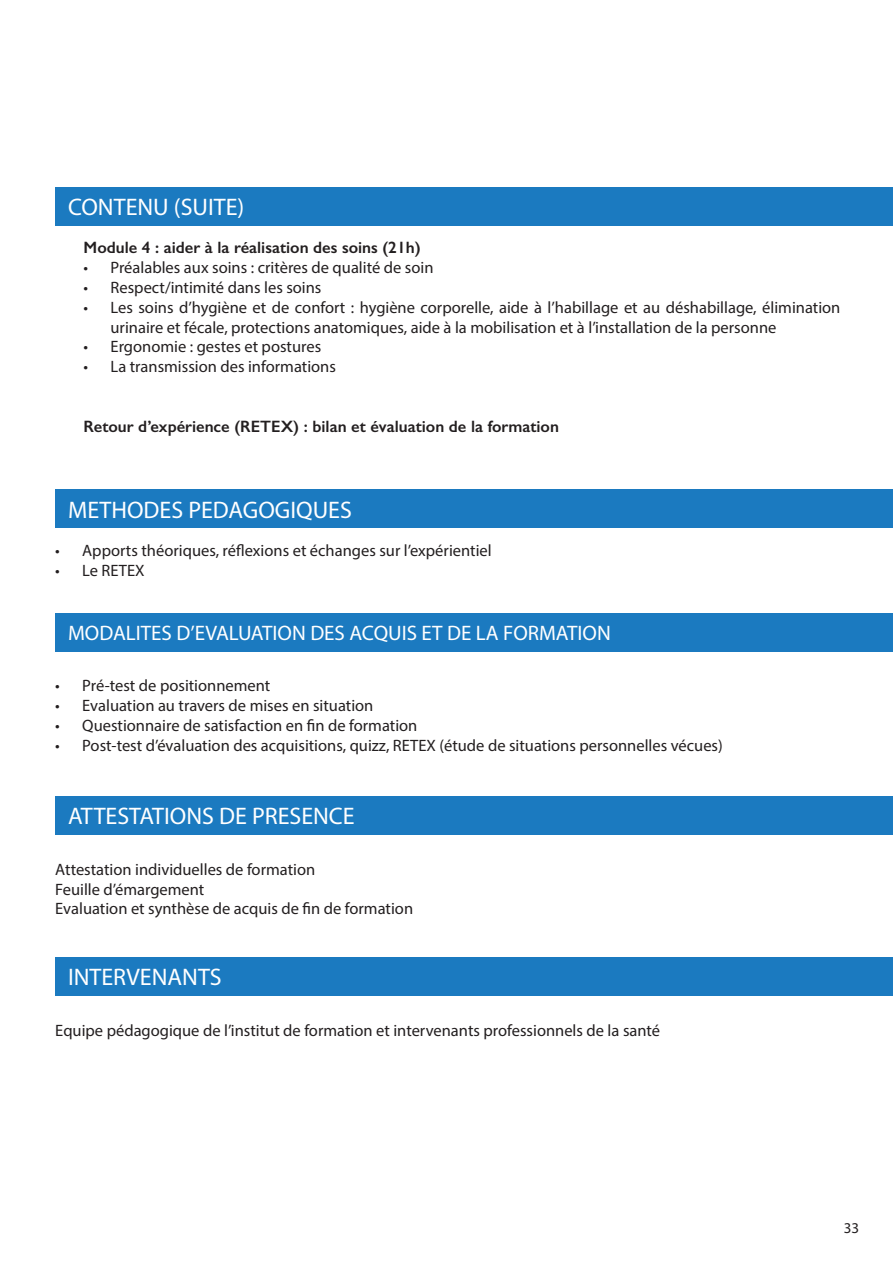
<style>
.page{position:relative;width:893px;height:1263px;background:#fff}
.page>*{position:absolute;margin:0;border:0;box-sizing:border-box;transform-origin:0 0}
.t1{font:24px "Myriad Pro";color:#fff}
.t2{font:21px "Myriad Pro";color:#fff}
.t3{font:16.5px/19.8px "Myriad Pro";color:#231f20}
.t4{font:600 16.5px "Gill Sans";color:#231f20}
.t5{font:15px "Myriad Pro";color:#231f20}
</style>
<div class="page">
<div style="left:55px;top:490px;width:838px;height:38px;background:#1b7ac0"></div>
<div style="left:55px;top:187px;width:838px;height:38px;background:#1b7ac0"></div>
<div style="left:55px;top:613px;width:838px;height:38px;background:#1b7ac0"></div>
<div style="left:55px;top:796px;width:838px;height:38px;background:#1b7ac0"></div>
<div style="left:55px;top:957px;width:838px;height:38px;background:#1b7ac0"></div>
<p class="t1" style="left:68px;top:192px;width:178px">CONTENU (SUITE)</p>
<p class="t4" style="left:84px;top:238px;width:338px">Module 4 : aider à la réalisation des soins (21h)</p>
<p class="t3" style="left:84px;top:257px;width:351px">• Préalables aux soins : critères de qualité de soin</p>
<p class="t3" style="left:84px;top:277px;width:239px">• Respect/intimité dans les soins</p>
<p class="t3" style="left:111px;top:297px;width:731px;text-indent:-27px">• Les soins d’hygiène et de confort : hygiène corporelle, aide à l’habillage et au déshabillage, élimination urinaire et fécale, protections anatomiques, aide à la mobilisation et à l’installation de la personne</p>
<p class="t3" style="left:84px;top:337px;width:239px">• Ergonomie : gestes et postures</p>
<p class="t3" style="left:84px;top:356px;width:254px">• La transmission des informations</p>
<p class="t4" style="left:84px;top:416px;width:477px">Retour d’expérience (RETEX) : bilan et évaluation de la formation</p>
<p class="t1" style="left:68px;top:495px;width:285px">METHODES PEDAGOGIQUES</p>
<p class="t3" style="left:55px;top:541px;width:438px">• Apports théoriques, réflexions et échanges sur l’expérientiel</p>
<p class="t3" style="left:55px;top:560px;width:91px">• Le RETEX</p>
<p class="t2" style="left:68px;top:620px;width:544px">MODALITES D’EVALUATION DES ACQUIS ET DE LA FORMATION</p>
<p class="t3" style="left:55px;top:676px;width:217px">• Pré-test de positionnement</p>
<p class="t3" style="left:55px;top:695px;width:320px">• Evaluation au travers de mises en situation</p>
<p class="t3" style="left:55px;top:715px;width:364px">• Questionnaire de satisfaction en fin de formation</p>
<p class="t3" style="left:55px;top:735px;width:669px">• Post-test d’évaluation des acquisitions, quizz, RETEX (étude de situations personnelles vécues)</p>
<p class="t1" style="left:68px;top:801px;width:288px">ATTESTATIONS DE PRESENCE</p>
<p class="t3" style="left:55px;top:859px;width:262px">Attestation individuelles de formation</p>
<p class="t3" style="left:55px;top:879px;width:151px">Feuille d’émargement</p>
<p class="t3" style="left:55px;top:899px;width:359px">Evaluation et synthèse de acquis de fin de formation</p>
<p class="t1" style="left:68px;top:962px;width:155px">INTERVENANTS</p>
<p class="t3" style="left:55px;top:1021px;width:606px">Equipe pédagogique de l’institut de formation et intervenants professionnels de la santé</p>
<p class="t5" style="left:844px;top:1219px;width:17px">33</p>
</div>
